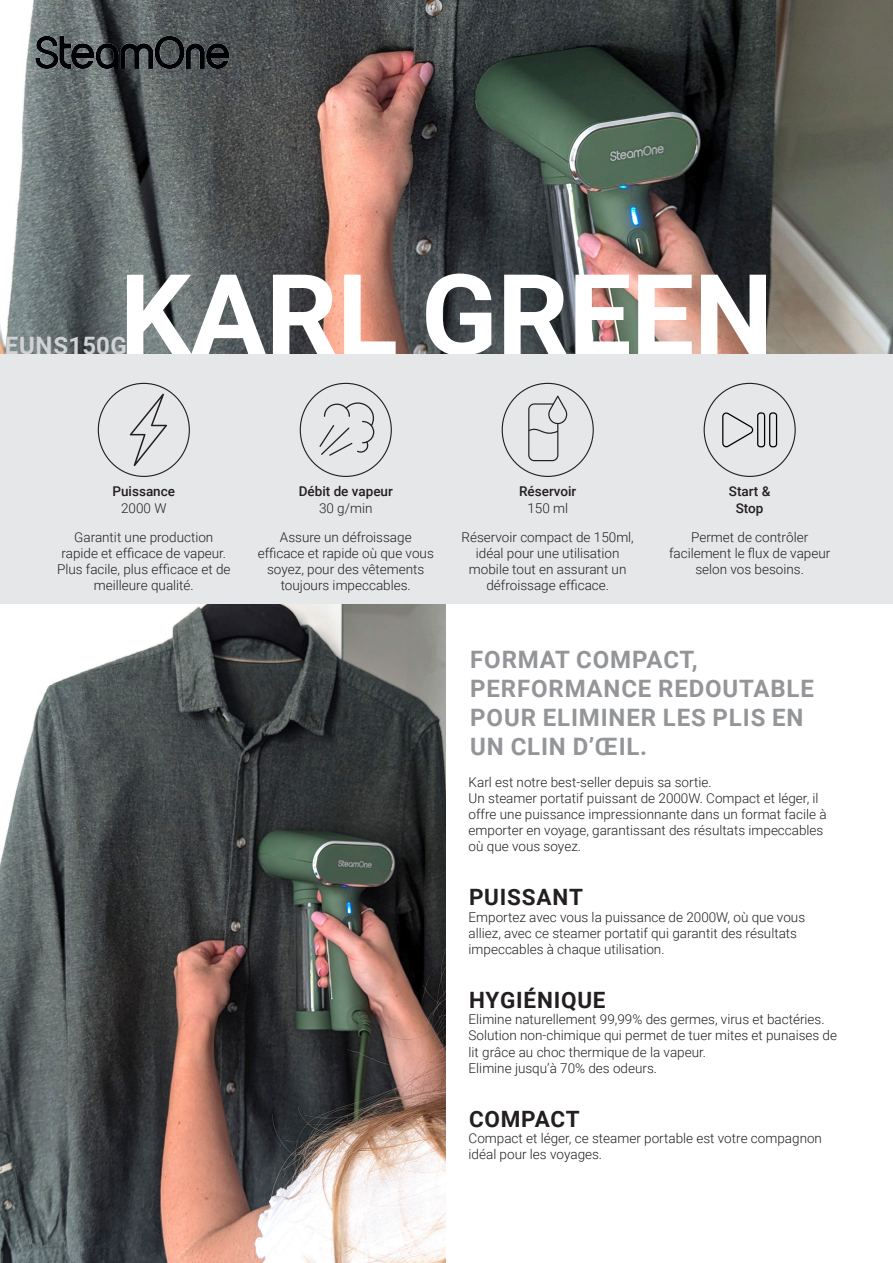
<style>
.page{position:relative;width:893px;height:1263px;background:#fff}
.page>*{position:absolute;margin:0;border:0;box-sizing:border-box;transform-origin:0 0}
.t1{font:700 112.5px "Roboto";letter-spacing:-.005em;color:#fff}
.t2{font:700 24px/28.8px "Roboto";letter-spacing:.035em;color:#939598}
.t3{font:700 24px "Roboto";letter-spacing:.015em;color:#d1d2d4}
.t4{font:700 22.5px "Roboto";letter-spacing:.035em;color:#231f20}
.t5{font:300 13.5px/16.2px "Roboto";color:#231f20}
.t6{font:500 13.5px/16.5px "Roboto";color:#231f20;text-align:center}
</style>
<div class="page">
<img style="left:0;top:0;width:893px;height:354px">
<img style="left:0;top:603px;width:445px;height:660px">
<img style="left:34px;top:29px;width:200px;height:50px">
<div style="left:0;top:354px;width:893px;height:249px;background:#e6e7e9"></div>
<svg style="left:130px;top:394px;width:37px;height:72px"></svg>
<svg style="left:319px;top:402px;width:55px;height:54px"></svg>
<svg style="left:528px;top:396px;width:40px;height:65px"></svg>
<svg style="left:722px;top:412px;width:55px;height:35px"></svg>
<p class="t1" style="left:120px;top:236px;width:655px">KARL GREEN</p>
<p class="t3" style="left:5px;top:328px;width:124px">EUNS150G</p>
<p class="t6" style="left:113px;top:482px;width:64px">Puissance</p>
<p class="t5" style="left:121px;top:499px;width:47px">2000 W</p>
<p class="t6" style="left:299px;top:482px;width:96px">Débit de vapeur</p>
<p class="t5" style="left:319px;top:499px;width:55px">30 g/min</p>
<p class="t6" style="left:519px;top:482px;width:59px">Réservoir</p>
<p class="t5" style="left:527px;top:499px;width:42px">150 ml</p>
<p class="t6" style="left:729px;top:482px;width:43px">Start &amp;<br>Stop</p>
<p class="t5" style="left:57px;top:528px;width:175px;text-align:center">Garantit une production rapide et efficace de vapeur.<br>Plus facile, plus efficace et de meilleure qualité.</p>
<p class="t5" style="left:462px;top:528px;width:174px;text-align:center">Réservoir compact de 150ml, idéal pour une utilisation mobile tout en assurant un défroissage efficace.</p>
<p class="t5" style="left:669px;top:528px;width:163px;text-align:center">Permet de contrôler facilement le flux de vapeur selon vos besoins.</p>
<p class="t5" style="left:258px;top:528px;width:178px;text-align:center">Assure un défroissage efficace et rapide où que vous soyez, pour des vêtements toujours impeccables.</p>
<p class="t2" style="left:470px;top:644px;width:345px">FORMAT COMPACT,<br>PERFORMANCE REDOUTABLE<br>POUR ELIMINER LES PLIS EN<br>UN CLIN D’ŒIL.</p>
<p class="t5" style="left:469px;top:773px;width:244px">Karl est notre best-seller depuis sa sortie.</p>
<p class="t5" style="left:469px;top:789px;width:360px">Un steamer portatif puissant de 2000W. Compact et léger, il offre une puissance impressionnante dans un format facile à emporter en voyage, garantissant des résultats impeccables où que vous soyez.</p>
<p class="t4" style="left:469px;top:882px;width:116px">PUISSANT</p>
<p class="t5" style="left:469px;top:908px;width:338px">Emportez avec vous la puissance de 2000W, où que vous alliez, avec ce steamer portatif qui garantit des résultats impeccables à chaque utilisation.</p>
<p class="t4" style="left:469px;top:984px;width:138px">HYGIÉNIQUE</p>
<p class="t5" style="left:469px;top:1011px;width:370px">Elimine naturellement 99,99% des germes, virus et bactéries.<br>Solution non-chimique qui permet de tuer mites et punaises de lit grâce au choc thermique de la vapeur.</p>
<p class="t5" style="left:469px;top:1059px;width:190px">Elimine jusqu’à 70% des odeurs.</p>
<p class="t4" style="left:469px;top:1103px;width:112px">COMPACT</p>
<p class="t5" style="left:469px;top:1130px;width:355px">Compact et léger, ce steamer portable est votre compagnon idéal pour les voyages.</p>
</div>
